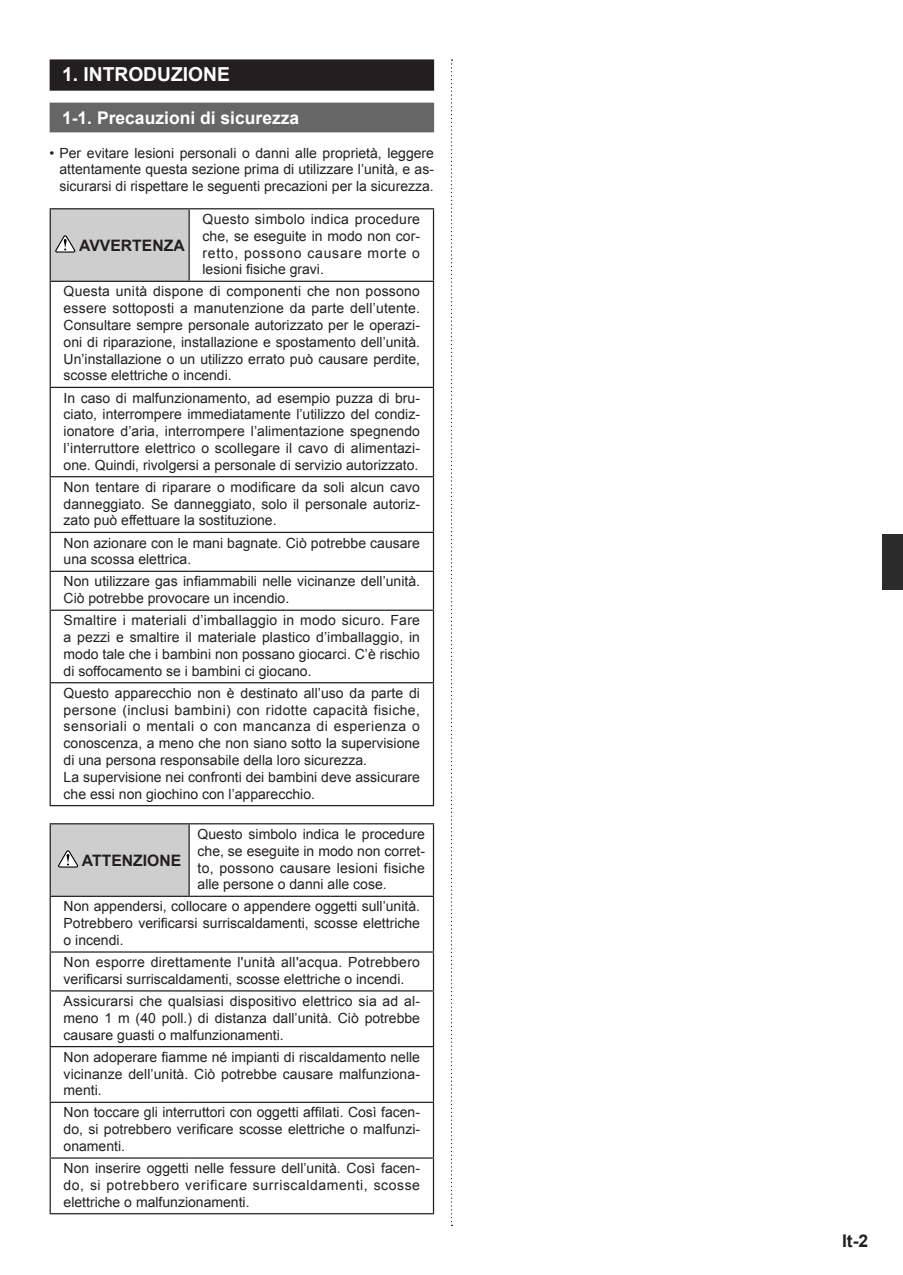
<style>
.page{position:relative;width:903px;height:1275px;background:#fff}
.page>*{position:absolute;margin:0;border:0;box-sizing:border-box;transform-origin:0 0}
.t1{font:700 19.25px "Arial";color:#fff}
.t2{font:700 17.5px "Arial";color:#fff}
.t3{font:700 17.5px "Arial";color:#231f20}
.t4{font:700 15.75px "Arial";color:#231f20}
.t5{font:14px/16.8px "Arial";color:#231f20;text-align:justify}
</style>
<div class="page">
<svg style="left:451px;top:60px;width:1px;height:1166px"></svg>
<div style="left:882px;top:534px;width:21px;height:56px;background:#2b2b2b"></div>
<div style="left:50px;top:59px;width:384px;height:32px;background:#231f20"></div>
<div style="left:50px;top:103px;width:384px;height:29px;background:#666"></div>
<div style="left:50px;top:209px;width:139px;height:72px;background:#cecece"></div>
<hr style="left:50px;top:208px;width:139px;height:1px;background:#231f20">
<hr style="left:50px;top:209px;width:1px;height:72px;background:#231f20">
<hr style="left:189px;top:208px;width:245px;height:1px;background:#231f20">
<hr style="left:189px;top:209px;width:1px;height:72px;background:#231f20">
<hr style="left:433px;top:209px;width:1px;height:72px;background:#231f20">
<hr style="left:50px;top:281px;width:139px;height:1px;background:#231f20">
<hr style="left:50px;top:282px;width:1px;height:105px;background:#231f20">
<hr style="left:189px;top:281px;width:245px;height:1px;background:#231f20">
<hr style="left:433px;top:282px;width:1px;height:105px;background:#231f20">
<hr style="left:50px;top:387px;width:139px;height:1px;background:#231f20">
<hr style="left:50px;top:388px;width:1px;height:88px;background:#231f20">
<hr style="left:189px;top:387px;width:245px;height:1px;background:#231f20">
<hr style="left:433px;top:388px;width:1px;height:88px;background:#231f20">
<hr style="left:50px;top:476px;width:139px;height:1px;background:#231f20">
<hr style="left:50px;top:477px;width:1px;height:55px;background:#231f20">
<hr style="left:189px;top:476px;width:245px;height:1px;background:#231f20">
<hr style="left:433px;top:477px;width:1px;height:55px;background:#231f20">
<hr style="left:50px;top:532px;width:139px;height:1px;background:#231f20">
<hr style="left:50px;top:533px;width:1px;height:38px;background:#231f20">
<hr style="left:189px;top:532px;width:245px;height:1px;background:#231f20">
<hr style="left:433px;top:533px;width:1px;height:38px;background:#231f20">
<hr style="left:50px;top:571px;width:139px;height:1px;background:#231f20">
<hr style="left:50px;top:572px;width:1px;height:38px;background:#231f20">
<hr style="left:189px;top:571px;width:245px;height:1px;background:#231f20">
<hr style="left:433px;top:572px;width:1px;height:38px;background:#231f20">
<hr style="left:50px;top:610px;width:139px;height:1px;background:#231f20">
<hr style="left:50px;top:611px;width:1px;height:71px;background:#231f20">
<hr style="left:189px;top:610px;width:245px;height:1px;background:#231f20">
<hr style="left:433px;top:611px;width:1px;height:71px;background:#231f20">
<hr style="left:50px;top:682px;width:139px;height:1px;background:#231f20">
<hr style="left:50px;top:683px;width:1px;height:122px;background:#231f20">
<hr style="left:189px;top:682px;width:245px;height:1px;background:#231f20">
<hr style="left:433px;top:683px;width:1px;height:122px;background:#231f20">
<hr style="left:50px;top:805px;width:384px;height:1px;background:#231f20">
<svg style="left:55px;top:235px;width:20px;height:18px"></svg>
<div style="left:50px;top:824px;width:139px;height:72px;background:#cecece"></div>
<hr style="left:50px;top:896px;width:139px;height:1px;background:#231f20">
<hr style="left:50px;top:897px;width:1px;height:54px;background:#231f20">
<hr style="left:189px;top:896px;width:245px;height:1px;background:#231f20">
<hr style="left:433px;top:897px;width:1px;height:54px;background:#231f20">
<hr style="left:50px;top:951px;width:139px;height:2px;background:#231f20">
<hr style="left:50px;top:953px;width:1px;height:37px;background:#231f20">
<hr style="left:189px;top:951px;width:245px;height:2px;background:#231f20">
<hr style="left:433px;top:953px;width:1px;height:37px;background:#231f20">
<hr style="left:50px;top:990px;width:139px;height:1px;background:#231f20">
<hr style="left:50px;top:991px;width:1px;height:55px;background:#231f20">
<hr style="left:189px;top:990px;width:245px;height:1px;background:#231f20">
<hr style="left:433px;top:991px;width:1px;height:55px;background:#231f20">
<hr style="left:50px;top:1046px;width:139px;height:1px;background:#231f20">
<hr style="left:50px;top:1047px;width:1px;height:55px;background:#231f20">
<hr style="left:189px;top:1046px;width:245px;height:1px;background:#231f20">
<hr style="left:433px;top:1047px;width:1px;height:55px;background:#231f20">
<hr style="left:50px;top:1102px;width:139px;height:1px;background:#231f20">
<hr style="left:50px;top:1103px;width:1px;height:54px;background:#231f20">
<hr style="left:189px;top:1102px;width:245px;height:1px;background:#231f20">
<hr style="left:433px;top:1103px;width:1px;height:54px;background:#231f20">
<hr style="left:50px;top:1157px;width:139px;height:2px;background:#231f20">
<hr style="left:50px;top:1159px;width:1px;height:54px;background:#231f20">
<hr style="left:189px;top:1157px;width:245px;height:2px;background:#231f20">
<hr style="left:433px;top:1159px;width:1px;height:54px;background:#231f20">
<hr style="left:50px;top:1213px;width:384px;height:1px;background:#231f20">
<hr style="left:50px;top:823px;width:139px;height:1px;background:#231f20">
<hr style="left:50px;top:824px;width:1px;height:72px;background:#231f20">
<hr style="left:189px;top:823px;width:245px;height:1px;background:#231f20">
<hr style="left:188px;top:824px;width:2px;height:72px;background:#231f20">
<hr style="left:433px;top:824px;width:1px;height:72px;background:#231f20">
<svg style="left:58px;top:850px;width:20px;height:18px"></svg>
<h1 class="t1" style="left:62px;top:64px;width:169px">1. INTRODUZIONE</h1>
<p class="t2" style="left:62px;top:108px;width:239px">1-1. Precauzioni di sicurezza</p>
<p class="t5" style="left:60px;top:144px;width:376px;text-indent:-10px">• Per evitare lesioni personali o danni alle proprietà, leggere attentamente questa sezione prima di utilizzare l’unità, e as&shy;sicurarsi di rispettare le seguenti precazioni per la sicurezza.</p>
<p class="t5" style="left:203px;top:211px;width:219px">Questo simbolo indica procedure che, se eseguite in modo non cor&shy;retto, possono causare morte o lesioni fisiche gravi.</p>
<p class="t5" style="left:64px;top:283px;width:358px">Questa unità dispone di componenti che non possono essere sottoposti a manutenzione da parte dell’utente.<br>Consultare sempre personale autorizzato per le operazi&shy;oni di riparazione, installazione e spostamento dell’unità.<br>Un’installazione o un utilizzo errato può causare perdite, scosse elettriche o incendi.</p>
<p class="t5" style="left:64px;top:389px;width:358px">In caso di malfunzionamento, ad esempio puzza di bru&shy;ciato, interrompere immediatamente l’utilizzo del condiz&shy;ionatore d’aria, interrompere l’alimentazione spegnendo l’interruttore elettrico o scollegare il cavo di alimentazi&shy;one. Quindi, rivolgersi a personale di servizio autorizzato.</p>
<p class="t5" style="left:64px;top:479px;width:358px">Non tentare di riparare o modificare da soli alcun cavo danneggiato. Se danneggiato, solo il personale autoriz&shy;zato può effettuare la sostituzione.</p>
<p class="t5" style="left:64px;top:534px;width:358px">Non azionare con le mani bagnate. Ciò potrebbe causare una scossa elettrica.</p>
<p class="t5" style="left:64px;top:573px;width:358px">Non utilizzare gas infiammabili nelle vicinanze dell’unità.<br>Ciò potrebbe provocare un incendio.</p>
<p class="t5" style="left:64px;top:612px;width:358px">Smaltire i materiali d’imballaggio in modo sicuro. Fare a pezzi e smaltire il materiale plastico d’imballaggio, in modo tale che i bambini non possano giocarci. C’è rischio di soffocamento se i bambini ci giocano.</p>
<p class="t5" style="left:64px;top:685px;width:358px;text-align:left">Questo apparecchio non è destinato all’uso da parte di persone (inclusi bambini) con ridotte capacità fisiche, sensoriali o mentali o con mancanza di esperienza o conoscenza, a meno che non siano sotto la supervisione di una persona responsabile della loro sicurezza.<br>La supervisione nei confronti dei bambini deve assicurare che essi non giochino con l’apparecchio.</p>
<p class="t4" style="left:79px;top:236px;width:107px">AVVERTENZA</p>
<p class="t5" style="left:198px;top:826px;width:229px">Questo simbolo indica le procedure che, se eseguite in modo non corret&shy;to, possono causare lesioni fisiche alle persone o danni alle cose.</p>
<p class="t5" style="left:64px;top:898px;width:358px">Non appendersi, collocare o appendere oggetti sull’unità.<br>Potrebbero verificarsi surriscaldamenti, scosse elettriche o incendi.</p>
<p class="t5" style="left:64px;top:954px;width:358px">Non esporre direttamente l'unità all'acqua. Potrebbero verificarsi surriscaldamenti, scosse elettriche o incendi.</p>
<p class="t5" style="left:64px;top:993px;width:358px">Assicurarsi che qualsiasi dispositivo elettrico sia ad al&shy;meno 1 m (40 poll.) di distanza dall’unità. Ciò potrebbe causare guasti o malfunzionamenti.</p>
<p class="t5" style="left:64px;top:1048px;width:358px">Non adoperare fiamme né impianti di riscaldamento nelle vicinanze dell’unità. Ciò potrebbe causare malfunziona&shy;menti.</p>
<p class="t5" style="left:64px;top:1104px;width:358px">Non toccare gli interruttori con oggetti affilati. Così facen&shy;do, si potrebbero verificare scosse elettriche o malfunzi&shy;onamenti.</p>
<p class="t5" style="left:64px;top:1160px;width:358px">Non inserire oggetti nelle fessure dell’unità. Così facen&shy;do, si potrebbero verificare surriscaldamenti, scosse elettriche o malfunzionamenti.</p>
<p class="t4" style="left:82px;top:851px;width:101px">ATTENZIONE</p>
<p class="t3" style="left:842px;top:1231px;width:28px">It-2</p>
</div>
